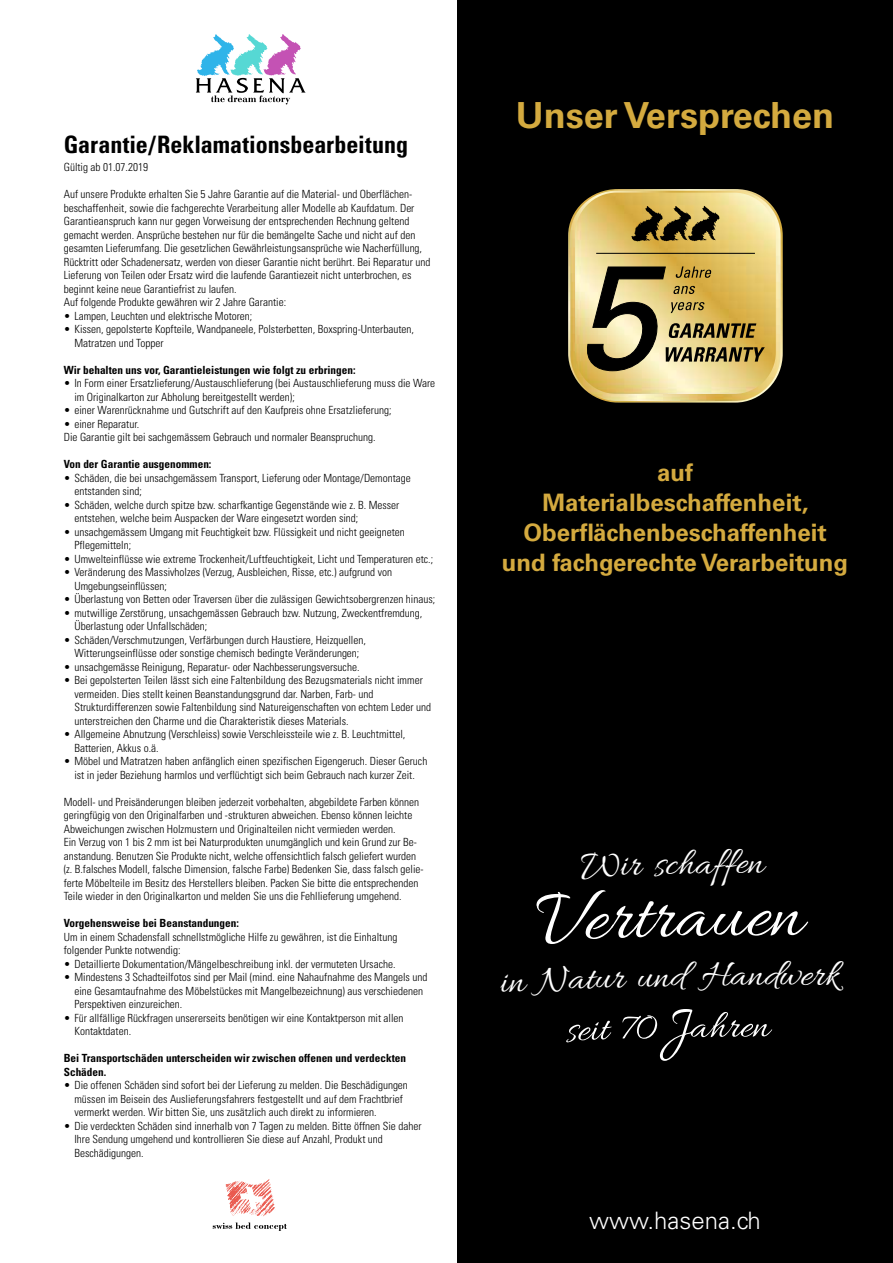
<style>
.page{position:relative;width:893px;height:1263px;background:#fff}
.page>*{position:absolute;margin:0;border:0;box-sizing:border-box;transform-origin:0 0}
.t1{font:78px "Allura";color:#fff}
.t2{font:39px "Allura";color:#fff}
.t3{font:700 36px "Univers LT Std";color:#d4aa3f}
.t4{font:700 24px/30px "Univers LT Std";color:#d4aa3f;text-align:center}
.t5{font:700 condensed 24px "Univers LT Std";color:#000}
.t6{font:300 24px "Univers LT Std";color:#fff}
.t7{font:300 condensed 11.25px/13.5px "Univers LT Std";color:#000}
.t8{font:700 condensed 11.25px/13.5px "Univers LT Std";color:#000}
</style>
<div class="page">
<div style="left:457px;top:0;width:436px;height:1263px;background:#000"></div>
<img style="left:568px;top:189px;width:215px;height:214px">
<img style="left:570px;top:191px;width:211px;height:210px">
<img style="left:575px;top:193px;width:201px;height:201px">
<svg style="left:585px;top:266px;width:180px;height:105px"></svg>
<hr style="left:596px;top:253px;width:159px;height:1px;background:#010202">
<svg style="left:631px;top:206px;width:89px;height:36px"></svg>
<svg style="left:196px;top:34px;width:110px;height:70px"></svg>
<svg style="left:566px;top:1009px;width:206px;height:52px"></svg>
<svg style="left:213px;top:1179px;width:74px;height:52px"></svg>
<h3 class="t5" style="left:64px;top:130px;width:346px">Garantie/Reklamationsbearbeitung</h3>
<p class="t7" style="left:64px;top:160px;width:86px">Gültig ab 01.07.2019</p>
<p class="t7" style="left:64px;top:187px;width:368px">Auf unsere Produkte erhalten Sie 5 Jahre Garantie auf die Material- und Oberflächen&shy;beschaffenheit, sowie die fachgerechte Verarbeitung aller Modelle ab Kaufdatum. Der Garantieanspruch kann nur gegen Vorweisung der entsprechenden Rechnung geltend gemacht werden. Ansprüche bestehen nur für die bemängelte Sache und nicht auf den gesamten Lieferumfang. Die gesetzlichen Gewährleistungsansprüche wie Nacherfüllung, Rücktritt oder Schadenersatz, werden von dieser Garantie nicht berührt. Bei Reparatur und Lieferung von Teilen oder Ersatz wird die laufende Garantiezeit nicht unterbrochen, es beginnt keine neue Garantiefrist zu laufen.<br>Auf folgende Produkte gewähren wir 2 Jahre Garantie:</p>
<p class="t7" style="left:64px;top:309px;width:190px">• Lampen, Leuchten und elektrische Motoren;</p>
<p class="t7" style="left:74px;top:322px;width:341px;text-indent:-11px">• Kissen, gepolsterte Kopfteile, Wandpaneele, Polsterbetten, Boxspring-Unterbauten,<br>Matratzen und Topper</p>
<p class="t8" style="left:64px;top:363px;width:293px">Wir behalten uns vor, Garantieleistungen wie folgt zu erbringen:</p>
<p class="t7" style="left:74px;top:376px;width:362px;text-indent:-11px">• In Form einer Ersatzlieferung/Austauschlieferung (bei Austauschlieferung muss die Ware im Originalkarton zur Abholung bereitgestellt werden);</p>
<p class="t7" style="left:64px;top:403px;width:329px">• einer Warenrücknahme und Gutschrift auf den Kaufpreis ohne Ersatzlieferung;</p>
<p class="t7" style="left:64px;top:417px;width:313px">• einer Reparatur.<br>Die Garantie gilt bei sachgemässem Gebrauch und normaler Beanspruchung.</p>
<p class="t8" style="left:64px;top:457px;width:149px">Von der Garantie ausgenommen:</p>
<p class="t7" style="left:74px;top:471px;width:338px;text-indent:-11px">• Schäden, die bei unsachgemässem Transport, Lieferung oder Montage/Demontage entstanden sind;</p>
<p class="t7" style="left:74px;top:498px;width:326px;text-indent:-11px">• Schäden, welche durch spitze bzw. scharfkantige Gegenstände wie z. B. Messer entstehen, welche beim Auspacken der Ware eingesetzt worden sind;</p>
<p class="t7" style="left:74px;top:525px;width:332px;text-indent:-11px">• unsachgemässem Umgang mit Feuchtigkeit bzw. Flüssigkeit und nicht geeigneten<br>Pflegemitteln;</p>
<p class="t7" style="left:64px;top:552px;width:371px">• Umwelteinflüsse wie extreme Trockenheit/Luftfeuchtigkeit, Licht und Temperaturen etc.;</p>
<p class="t7" style="left:74px;top:565px;width:319px;text-indent:-11px">• Veränderung des Massivholzes (Verzug, Ausbleichen, Risse, etc.) aufgrund von<br>Umgebungseinflüssen;</p>
<p class="t7" style="left:64px;top:592px;width:373px">• Überlastung von Betten oder Traversen über die zulässigen Gewichtsobergrenzen hinaus;</p>
<p class="t7" style="left:74px;top:606px;width:350px;text-indent:-11px">• mutwillige Zerstörung, unsachgemässen Gebrauch bzw. Nutzung, Zweckentfremdung,<br>Überlastung oder Unfallschäden;</p>
<p class="t7" style="left:64px;top:633px;width:304px;text-align:center">• Schäden/Verschmutzungen, Verfärbungen durch Haustiere, Heizquellen,<br>Witterungseinflüsse oder sonstige chemisch bedingte Veränderungen;</p>
<p class="t7" style="left:64px;top:660px;width:297px">• unsachgemässe Reinigung, Reparatur- oder Nachbesserungsversuche.</p>
<p class="t7" style="left:74px;top:673px;width:358px;text-indent:-11px">• Bei gepolsterten Teilen lässt sich eine Faltenbildung des Bezugsmaterials nicht immer vermeiden. Dies stellt keinen Beanstandungsgrund dar. Narben, Farb- und Strukturdifferenzen sowie Faltenbildung sind Natureigenschaften von echtem Leder und unterstreichen den Charme und die Charakteristik dieses Materials.</p>
<p class="t7" style="left:74px;top:727px;width:332px;text-indent:-11px">• Allgemeine Abnutzung (Verschleiss) sowie Verschleissteile wie z. B. Leuchtmittel,<br>Batterien, Akkus o.ä.</p>
<p class="t7" style="left:64px;top:754px;width:365px;text-align:center">• Möbel und Matratzen haben anfänglich einen spezifischen Eigengeruch. Dieser Geruch ist in jeder Beziehung harmlos und verflüchtigt sich beim Gebrauch nach kurzer Zeit.</p>
<p class="t7" style="left:64px;top:795px;width:361px">Modell- und Preisänderungen bleiben jederzeit vorbehalten, abgebildete Farben können geringfügig von den Originalfarben und -strukturen abweichen. Ebenso können leichte Abweichungen zwischen Holzmustern und Originalteilen nicht vermieden werden.<br>Ein Verzug von 1 bis 2 mm ist bei Naturprodukten unumgänglich und kein Grund zur Be&shy;anstandung. Benutzen Sie Produkte nicht, welche offensichtlich falsch geliefert wurden (z. B.falsches Modell, falsche Dimension, falsche Farbe) Bedenken Sie, dass falsch gelie&shy;ferte Möbelteile im Besitz des Herstellers bleiben. Packen Sie bitte die entsprechenden Teile wieder in den Originalkarton und melden Sie uns die Fehllieferung umgehend.</p>
<p class="t8" style="left:64px;top:916px;width:177px">Vorgehensweise bei Beanstandungen:</p>
<p class="t7" style="left:64px;top:930px;width:335px">Um in einem Schadensfall schnellstmögliche Hilfe zu gewähren, ist die Einhaltung folgender Punkte notwendig:</p>
<p class="t7" style="left:64px;top:957px;width:333px">• Detaillierte Dokumentation/Mängelbeschreibung inkl. der vermuteten Ursache.</p>
<p class="t7" style="left:74px;top:970px;width:354px;text-indent:-11px">• Mindestens 3 Schadteilfotos sind per Mail (mind. eine Nahaufnahme des Mangels und eine Gesamtaufnahme des Möbelstückes mit Mangelbezeichnung) aus verschiedenen<br>Perspektiven einzureichen.</p>
<p class="t7" style="left:74px;top:1011px;width:331px;text-indent:-11px">• Für allfällige Rückfragen unsererseits benötigen wir eine Kontaktperson mit allen<br>Kontaktdaten.</p>
<p class="t8" style="left:64px;top:1051px;width:344px">Bei Transportschäden unterscheiden wir zwischen offenen und verdeckten<br>Schäden.</p>
<p class="t7" style="left:74px;top:1078px;width:335px;text-indent:-11px">• Die offenen Schäden sind sofort bei der Lieferung zu melden. Die Beschädigungen müssen im Beisein des Auslieferungsfahrers festgestellt und auf dem Frachtbrief vermerkt werden. Wir bitten Sie, uns zusätzlich auch direkt zu informieren.</p>
<p class="t7" style="left:74px;top:1119px;width:349px;text-indent:-11px">• Die verdeckten Schäden sind innerhalb von 7 Tagen zu melden. Bitte öffnen Sie daher<br>Ihre Sendung umgehend und kontrollieren Sie diese auf Anzahl, Produkt und<br>Beschädigungen.</p>
<h3 class="t3" style="left:516px;top:94px;width:320px">Unser Versprechen</h3>
<h3 class="t4" style="left:502px;top:458px;width:348px">auf<br>Materialbeschaffenheit,<br>Oberflächenbeschaffenheit und fachgerechte Verarbeitung</h3>
<h2 class="t2" style="left:653px;top:842px;width:96px;rotate:-1deg">schaffe</h2>
<h2 class="t2" style="left:748px;top:841px;width:17px">n</h2>
<h1 class="t1" style="left:632px;top:873px;width:114px;rotate:-1deg">trau</h1>
<h1 class="t1" style="left:746px;top:871px;width:58px">en</h1>
<h2 class="t2" style="left:748px;top:953px;width:92px">ndwerk</h2>
<h2 class="t2" style="left:537px;top:958px;width:88px;rotate:-2deg">Natur</h2>
<h2 class="t2" style="left:636px;top:955px;width:113px;rotate:-1deg">und Ha</h2>
<h3 class="t6" style="left:589px;top:1206px;width:173px">www.hasena.ch</h3>
</div>
